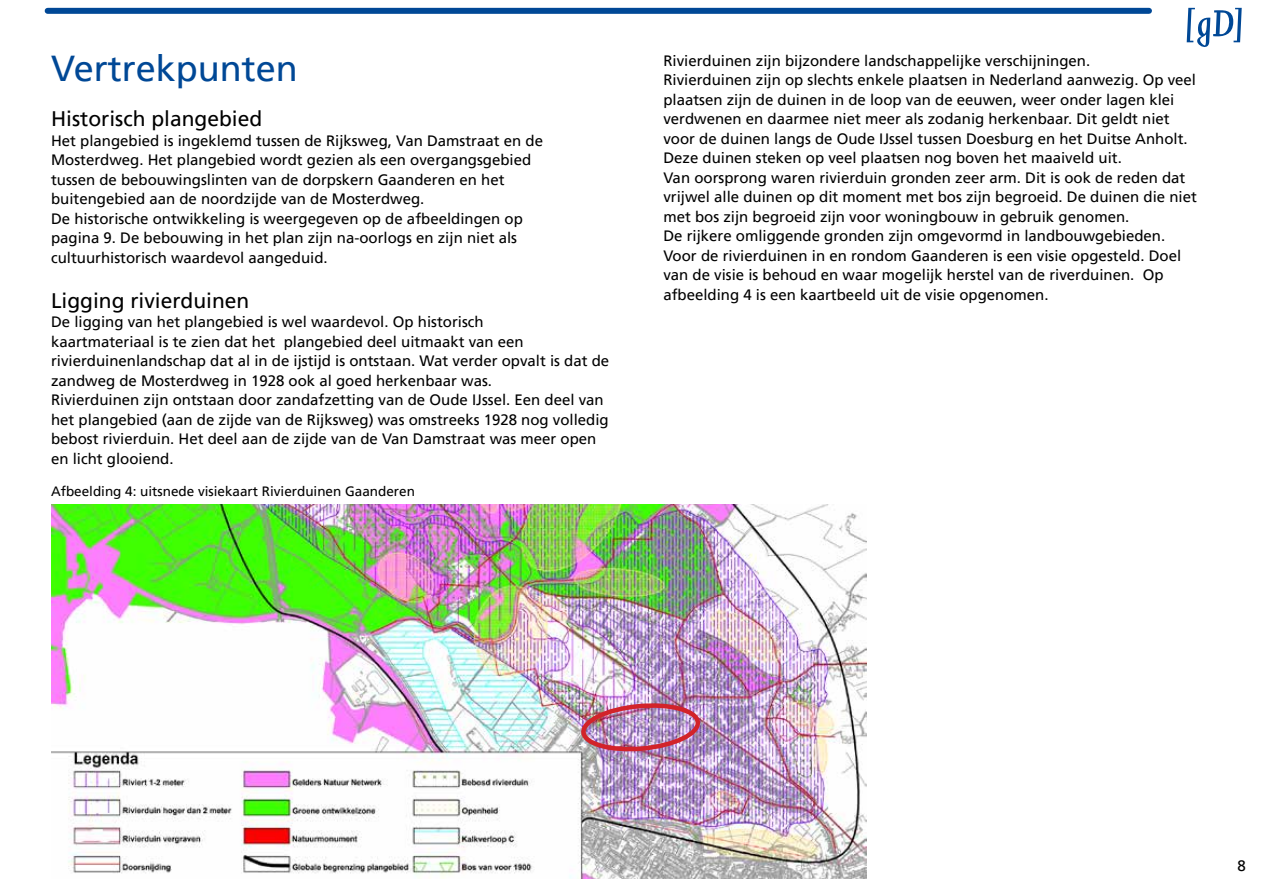
<style>
.page{position:relative;width:1263px;height:893px;background:#fff}
.page>*{position:absolute;margin:0;border:0;box-sizing:border-box;transform-origin:0 0}
.t1{font:36px "Frutiger LT Pro";color:#004896}
.t2{font:21px "Frutiger LT Pro";color:#000}
.t3{font:15px/19.5px "Frutiger LT Pro";color:#000}
.t4{font:13.5px "Frutiger LT Pro";color:#000}
</style>
<div class="page">
<img style="left:51px;top:504px;width:816px;height:375px">
<img style="left:581px;top:703px;width:120px;height:50px">
<div style="left:48px;top:8px;width:1101px;height:6px;background:#004896"></div>
<svg style="left:1187px;top:8px;width:55px;height:39px"></svg>
<h1 class="t1" style="left:51px;top:47px;width:248px">Vertrekpunten</h1>
<h2 class="t2" style="left:51px;top:106px;width:213px">Historisch plangebied</h2>
<p class="t3" style="left:51px;top:131px;width:493px">Het plangebied is ingeklemd tussen de Rijksweg, Van Damstraat en de Mosterdweg. Het plangebied wordt gezien als een overgangsgebied tussen de bebouwingslinten van de dorpskern Gaanderen en het buitengebied aan de noordzijde van de Mosterdweg.<br>De historische ontwikkeling is weergegeven op de afbeeldingen op pagina 9. De bebouwing in het plan zijn na-oorlogs en zijn niet als cultuurhistorisch waardevol aangeduid.</p>
<h2 class="t2" style="left:51px;top:288px;width:200px">Ligging rivierduinen</h2>
<p class="t3" style="left:51px;top:312px;width:560px">De ligging van het plangebied is wel waardevol. Op historisch<br>kaartmateriaal is te zien dat het plangebied deel uitmaakt van een rivierduinenlandschap dat al in de ijstijd is ontstaan. Wat verder opvalt is dat de zandweg de Mosterdweg in 1928 ook al goed herkenbaar was.<br>Rivierduinen zijn ontstaan door zandafzetting van de Oude IJssel. Een deel van het plangebied (aan de zijde van de Rijksweg) was omstreeks 1928 nog volledig bebost rivierduin. Het deel aan de zijde van de Van Damstraat was meer open en licht glooiend.</p>
<p class="t4" style="left:51px;top:484px;width:365px">Afbeelding 4: uitsnede visiekaart Rivierduinen Gaanderen</p>
<p class="t3" style="left:663px;top:51px;width:535px">Rivierduinen zijn bijzondere landschappelijke verschijningen.<br>Rivierduinen zijn op slechts enkele plaatsen in Nederland aanwezig. Op veel plaatsen zijn de duinen in de loop van de eeuwen, weer onder lagen klei verdwenen en daarmee niet meer als zodanig herkenbaar. Dit geldt niet voor de duinen langs de Oude IJssel tussen Doesburg en het Duitse Anholt.<br>Deze duinen steken op veel plaatsen nog boven het maaiveld uit.<br>Van oorsprong waren rivierduin gronden zeer arm. Dit is ook de reden dat vrijwel alle duinen op dit moment met bos zijn begroeid. De duinen die niet met bos zijn begroeid zijn voor woningbouw in gebruik genomen.<br>De rijkere omliggende gronden zijn omgevormd in landbouwgebieden.<br>Voor de rivierduinen in en rondom Gaanderen is een visie opgesteld. Doel van de visie is behoud en waar mogelijk herstel van de riverduinen. Op afbeelding 4 is een kaartbeeld uit de visie opgenomen.</p>
<p class="t3" style="left:1237px;top:856px;width:10px">8</p>
</div>
